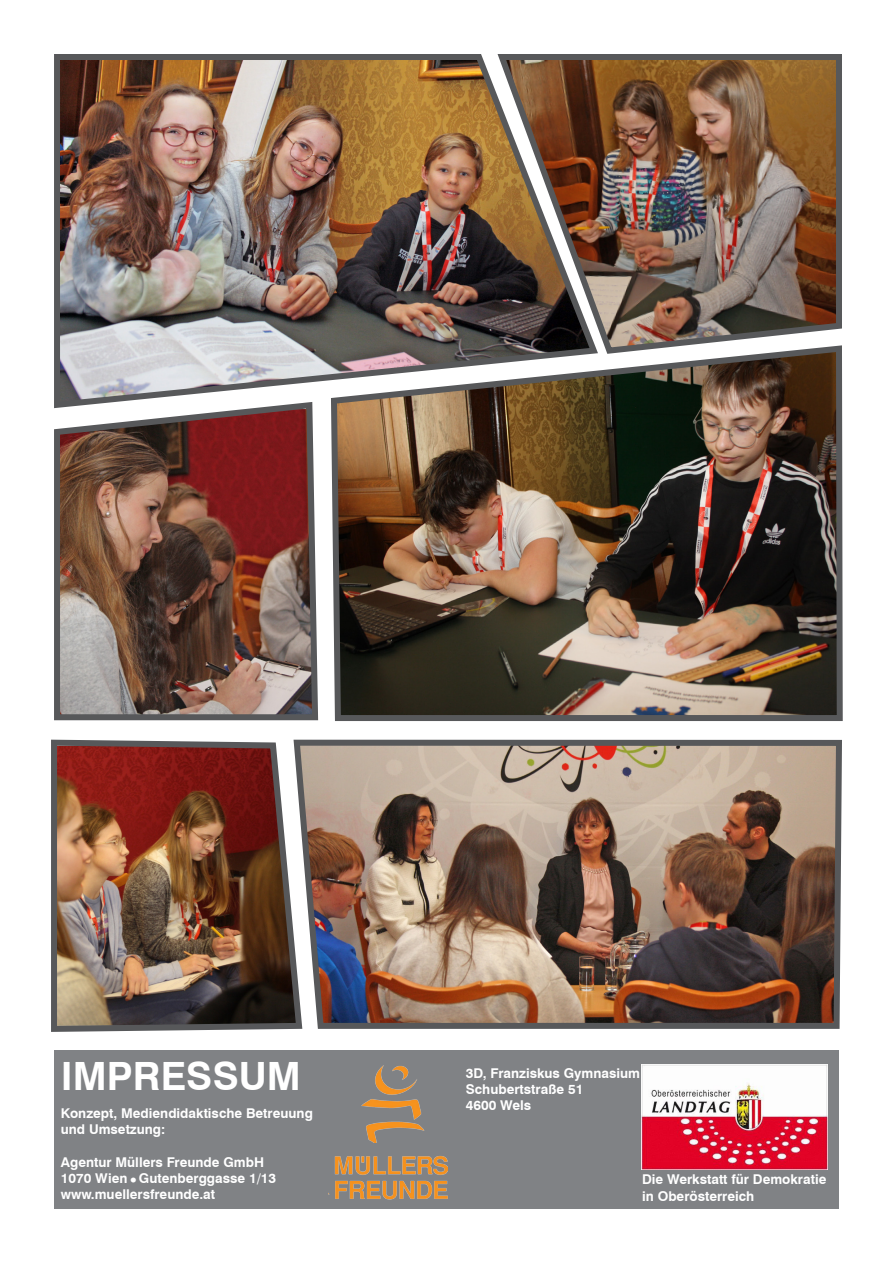
<style>
.page{position:relative;width:893px;height:1263px;background:#fff}
.page>*{position:absolute;margin:0;border:0;box-sizing:border-box;transform-origin:0 0}
.t1{font:700 39px "Swiss 721 BT";color:#fff}
.t2{font:700 31.5px "Times New Roman";color:#fff}
.t3{font:700 13.5px/16.2px "Swiss 721 BT";color:#fff}
</style>
<div class="page">
<div style="left:54px;top:1050px;width:785px;height:159px;background:#808285"></div>
<img style="left:362px;top:1065px;width:63px;height:77px">
<img style="left:328px;top:1156px;width:120px;height:44px">
<img style="left:641px;top:1064px;width:186px;height:105px">
<img style="left:601px;top:54px;width:241px;height:288px">
<img style="left:51px;top:739px;width:239px;height:293px">
<img style="left:331px;top:342px;width:512px;height:379px">
<img style="left:54px;top:411px;width:265px;height:310px">
<img style="left:290px;top:739px;width:552px;height:290px">
<img style="left:54px;top:54px;width:547px;height:357px">
<p class="t1" style="left:61px;top:1052px;width:242px">IMPRESSUM</p>
<p class="t3" style="left:466px;top:1065px;width:176px">3D, Franziskus Gymnasium</p>
<p class="t3" style="left:466px;top:1081px;width:119px">Schubertstraße 51</p>
<p class="t3" style="left:466px;top:1097px;width:67px">4600 Wels</p>
<p class="t3" style="left:61px;top:1105px;width:254px">Konzept, Mediendidaktische Betreuung und Umsetzung:</p>
<p class="t3" style="left:61px;top:1154px;width:205px">Agentur Müllers Freunde GmbH</p>
<p class="t3" style="left:61px;top:1170px;width:217px">1070 Wien Gutenberggasse 1/13</p>
<p class="t3" style="left:61px;top:1186px;width:156px">www.muellersfreunde.at</p>
<p class="t3" style="left:642px;top:1171px;width:186px">Die Werkstatt für Demokratie</p>
<p class="t3" style="left:642px;top:1187px;width:114px">in Oberösterreich</p>
<p class="t2" style="left:130px;top:1148px;width:9px">.</p>
</div>
